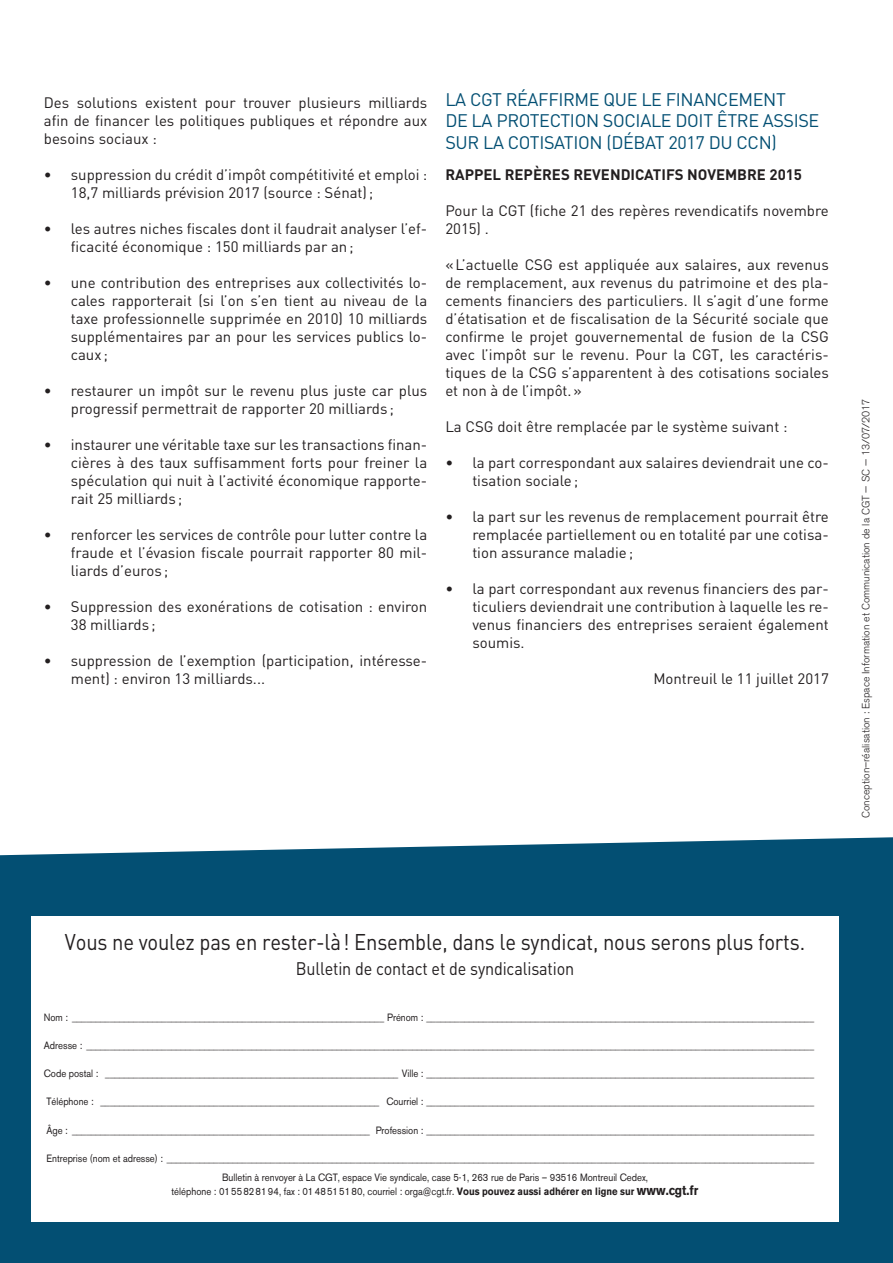
<style>
.page{position:relative;width:893px;height:1263px;background:#fff}
.page>*{position:absolute;margin:0;border:0;box-sizing:border-box;transform-origin:0 0}
.t1{font:22.5px "DIN";letter-spacing:-.01em;color:#231f20;scale:.9 1}
.Inter{font:18px/21.6px "DIN";letter-spacing:-.02em;color:#034f73}
.t2{font:18px "DIN";letter-spacing:-.01em;color:#231f20;scale:.9 1}
.Texte{font:15px/18px "DIN";color:#231f20;text-align:justify}
.Texte-2{font:700 15px "DIN";color:#231f20}
.t3{font:10.5px/13.5px "Akzidenz Grotesk BE";color:#231f20;text-align:center;scale:.9 1}
.t4{font:300 10.5px "Akzidenz Grotesk BE";color:#231f20}
.s1{font-weight:700}
.s2{font-weight:700;font-size:13.5px}
</style>
<div class="page">
<div style="left:0;top:837px;width:893px;height:426px;background:#034f73"></div>
<div style="left:31px;top:916px;width:808px;height:306px;background:#fff"></div>
<p class="Texte" style="left:44px;top:93px;width:385px">Des solutions existent pour trouver plusieurs milliards afin de financer les politiques publiques et répondre aux besoins sociaux :</p>
<p class="Texte" style="left:71px;top:165px;width:358px;text-indent:-27px">• suppression du crédit d’impôt compétitivité et emploi :<br>18,7 milliards prévision 2017 (source : Sénat);</p>
<p class="Texte" style="left:71px;top:219px;width:358px;text-indent:-27px">• les autres niches fiscales dont il faudrait analyser l’ef&shy;ficacité économique : 150 milliards par an;</p>
<p class="Texte" style="left:71px;top:273px;width:358px;text-indent:-27px">• une contribution des entreprises aux collectivités lo&shy;cales rapporterait (si l’on s’en tient au niveau de la taxe professionnelle supprimée en 2010) 10 milliards supplémentaires par an pour les services publics lo&shy;caux ;</p>
<p class="Texte" style="left:44px;top:381px;width:385px;text-align:center">• restaurer un impôt sur le revenu plus juste car plus progressif permettrait de rapporter 20 milliards ;</p>
<p class="Texte" style="left:71px;top:435px;width:358px;text-indent:-27px">• instaurer une véritable taxe sur les transactions finan&shy;cières à des taux suffisamment forts pour freiner la spéculation qui nuit à l’activité économique rapporte&shy;rait 25 milliards ;</p>
<p class="Texte" style="left:71px;top:525px;width:358px;text-indent:-27px">• renforcer les services de contrôle pour lutter contre la fraude et l’évasion fiscale pourrait rapporter 80 mil&shy;liards d’euros ;</p>
<p class="Texte" style="left:71px;top:597px;width:358px;text-indent:-27px">• Suppression des exonérations de cotisation : environ<br>38 milliards ;</p>
<p class="Texte" style="left:71px;top:651px;width:358px;text-indent:-27px">• suppression de l’exemption (participation, intéresse&shy;ment) : environ 13 milliards...</p>
<p class="Inter" style="left:445px;top:88px;width:376px">LA CGT RÉAFFIRME QUE LE FINANCEMENT<br>DE LA PROTECTION SOCIALE DOIT ÊTRE ASSISE<br>SUR LA COTISATION (DÉBAT 2017 DU CCN)</p>
<p class="Texte-2" style="left:445px;top:165px;width:358px">RAPPEL REPÈRES REVENDICATIFS NOVEMBRE 2015</p>
<p class="Texte" style="left:445px;top:201px;width:385px">Pour la CGT (fiche 21 des repères revendicatifs novembre<br>2015) .</p>
<p class="Texte" style="left:445px;top:255px;width:385px">«L’actuelle CSG est appliquée aux salaires, aux revenus de remplacement, aux revenus du patrimoine et des pla&shy;cements financiers des particuliers. Il s’agit d’une forme d’étatisation et de fiscalisation de la Sécurité sociale que confirme le projet gouvernemental de fusion de la CSG avec l’impôt sur le revenu. Pour la CGT, les caractéris&shy;tiques de la CSG s’apparentent à des cotisations sociales et non à de l’impôt.»</p>
<p class="Texte" style="left:445px;top:417px;width:344px">La CSG doit être remplacée par le système suivant :</p>
<p class="Texte" style="left:472px;top:453px;width:358px;text-indent:-27px">• la part correspondant aux salaires deviendrait une co&shy;tisation sociale;</p>
<p class="Texte" style="left:472px;top:507px;width:358px;text-indent:-27px">• la part sur les revenus de remplacement pourrait être remplacée partiellement ou en totalité par une cotisa&shy;tion assurance maladie;</p>
<p class="Texte" style="left:472px;top:579px;width:358px;text-indent:-27px">• la part correspondant aux revenus financiers des par&shy;ticuliers deviendrait une contribution à laquelle les re&shy;venus financiers des entreprises seraient également soumis.</p>
<p class="Texte" style="left:653px;top:669px;width:177px">Montreuil le 11 juillet 2017</p>
<p class="t4" style="left:860px;top:818px;width:421px;rotate:-90deg">Conception–réalisation : Espace Information et Communication de la CGT — SC — 13/07/2017</p>
<p class="t1" style="left:65px;top:928px;width:824px">Vous ne voulez pas en rester-là! Ensemble, dans le syndicat, nous serons plus forts.</p>
<p class="t2" style="left:296px;top:958px;width:311px">Bulletin de contact et de syndicalisation</p>
<p class="t3" style="left:44px;top:1010px;width:857px">Nom : __________________________________________________________________ Prénom : __________________________________________________________________________________</p>
<p class="t3" style="left:44px;top:1038px;width:857px">Adresse : __________________________________________________________________________________________________________________________________________________________</p>
<p class="t3" style="left:44px;top:1067px;width:857px">Code postal : ______________________________________________________________ Ville : __________________________________________________________________________________</p>
<p class="t3" style="left:46px;top:1095px;width:854px">Téléphone : ___________________________________________________________ Courriel : __________________________________________________________________________________</p>
<p class="t3" style="left:46px;top:1123px;width:854px">Âge : _______________________________________________________________ Profession : __________________________________________________________________________________</p>
<p class="t3" style="left:46px;top:1151px;width:854px">Entreprise (nom et adresse) : _________________________________________________________________________________________________________________________________________</p>
<p class="t3" style="left:172px;top:1171px;width:587px">Bulletin à renvoyer à La CGT, espace Vie syndicale, case 5-1, 263 rue de Paris – 93516 Montreuil Cedex,<br>téléphone : 0155828194, fax : 0148515180, courriel : orga@cgt.fr. <span class="s1">Vous pouvez aussi adhérer en ligne sur</span> <span class="s2">www.cgt.fr</span></p>
</div>
